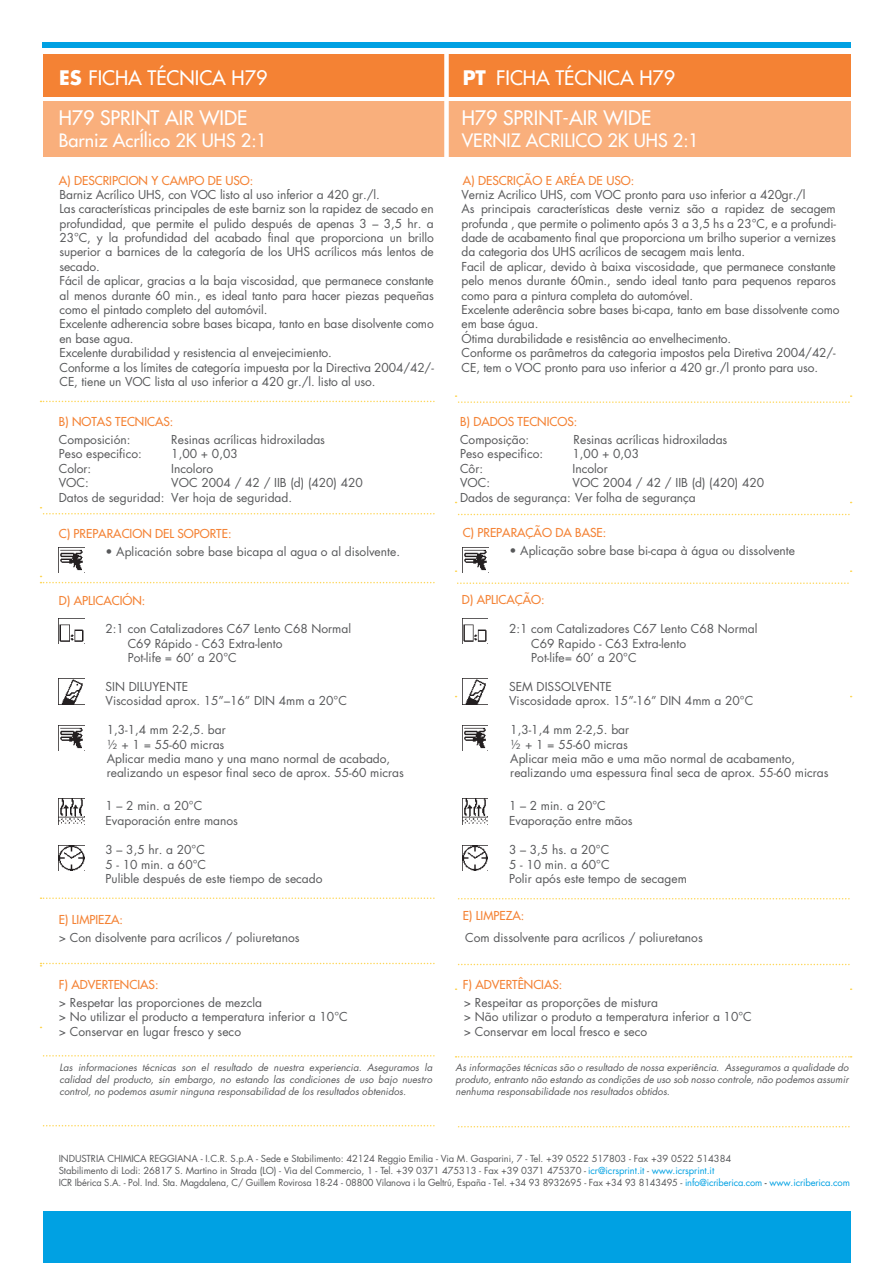
<style>
.page{position:relative;width:893px;height:1263px;background:#fff}
.page>*{position:absolute;margin:0;border:0;box-sizing:border-box;transform-origin:0 0}
.t1{font:19.5px/40.2px "Futura";color:#fff}
.t2{font:18px "Futura";color:#fff}
.t3{font:12px/14.4px "Futura";letter-spacing:-.01em;color:#57585a}
.t4{font:12px "Futura";color:#f48234}
.t5{font:italic 9.75px/11.7px "Futura";color:#57585a;text-align:justify}
.t6{font:9.45px/12px "Futura";letter-spacing:-.01em;color:#57585a}
.s1{font-weight:700}
.s2{color:#00a1e3}
.s3{color:#231f20}
</style>
<div class="page">
<div style="left:43px;top:54px;width:808px;height:43px;background:#f48234"></div>
<div style="left:43px;top:101px;width:808px;height:56px;background:#f9af7c"></div>
<div style="left:444px;top:39px;width:5px;height:1157px;background:#fff"></div>
<div style="left:43px;top:43px;width:808px;height:5px;background:#00a1e3"></div>
<div style="left:43px;top:1212px;width:808px;height:51px;background:#00a1e3"></div>
<svg style="left:456px;top:395px;width:396px;height:8px"></svg>
<svg style="left:459px;top:514px;width:390px;height:1px"></svg>
<svg style="left:459px;top:898px;width:390px;height:1px"></svg>
<svg style="left:459px;top:964px;width:390px;height:1px"></svg>
<svg style="left:456px;top:1056px;width:396px;height:1px"></svg>
<svg style="left:459px;top:1126px;width:390px;height:1px"></svg>
<img style="left:59px;top:547px;width:25px;height:24px">
<img style="left:59px;top:618px;width:25px;height:24px">
<img style="left:61px;top:679px;width:22px;height:25px">
<img style="left:59px;top:725px;width:25px;height:24px">
<img style="left:59px;top:799px;width:25px;height:25px">
<img style="left:59px;top:845px;width:25px;height:26px">
<img style="left:463px;top:547px;width:25px;height:24px">
<svg style="left:458px;top:582px;width:390px;height:2px"></svg>
<svg style="left:41px;top:401px;width:393px;height:1px"></svg>
<svg style="left:41px;top:507px;width:393px;height:7px"></svg>
<svg style="left:41px;top:576px;width:393px;height:7px"></svg>
<svg style="left:41px;top:897px;width:393px;height:2px"></svg>
<svg style="left:44px;top:1055px;width:390px;height:1px"></svg>
<svg style="left:41px;top:963px;width:393px;height:3px"></svg>
<svg style="left:44px;top:1125px;width:390px;height:1px"></svg>
<img style="left:462px;top:618px;width:26px;height:25px">
<img style="left:462px;top:679px;width:24px;height:25px">
<img style="left:462px;top:725px;width:26px;height:25px">
<img style="left:462px;top:799px;width:26px;height:25px">
<img style="left:462px;top:845px;width:26px;height:26px">
<h1 class="t1" style="left:59px;top:57px;width:210px"><span class="s1">ES</span> FICHA TÉCNICA H79<br>H79 SPRINT AIR WIDE</h1>
<h2 class="t2" style="left:59px;top:128px;width:210px">Barniz AcrÍlico 2K UHS 2:1</h2>
<h1 class="t1" style="left:463px;top:57px;width:214px"><span class="s1">PT</span> FICHA TÉCNICA H79</h1>
<h1 class="t1" style="left:462px;top:97px;width:191px">H79 SPRINT-AIR WIDE</h1>
<h2 class="t2" style="left:462px;top:128px;width:239px">VERNIZ ACRILICO 2K UHS 2:1</h2>
<p class="t4" style="left:463px;top:173px;width:173px">A) DESCRIÇÃO E ARÉA DE USO:</p>
<p class="t4" style="left:59px;top:173px;width:196px">A) DESCRIPCION Y CAMPO DE USO:</p>
<p class="t3" style="left:60px;top:187px;width:376px">Barniz Acrílico UHS, con VOC listo al uso inferior a 420 gr./l.<br>Las características principales de este barniz son la rapidez de secado en profundidad, que permite el pulido después de apenas 3 – 3,5 hr. a 23°C, y la profundidad del acabado final que proporciona un brillo superior a barnices de la categoría de los UHS acrílicos más lentos de secado.<br>Fácil de aplicar, gracias a la baja viscosidad, que permanece constante al menos durante 60 min., es ideal tanto para hacer piezas pequeñas como el pintado completo del automóvil.<br>Excelente adherencia sobre bases bicapa, tanto en base disolvente como en base agua.<br>Excelente durabilidad y resistencia al envejecimiento.<br>Conforme a los límites de categoría impuesta por la Directiva 2004/42/- CE, tiene un VOC lista al uso inferior a 420 gr./l. listo al uso.</p>
<p class="t3" style="left:462px;top:187px;width:379px">Verniz Acrilico UHS, com VOC pronto para uso inferior a 420gr./l<br>As principais características deste verniz são a rapidez de secagem profunda , que permite o polimento após 3 a 3,5 hs a 23°C, e a profundi&shy;dade de acabamento final que proporciona um brilho superior a vernizes da categoria dos UHS acrílicos de secagem mais lenta.<br>Facil de aplicar, devido à baixa viscosidade, que permanece constante pelo menos durante 60min., sendo ideal tanto para pequenos reparos como para a pintura completa do automóvel.<br>Excelente aderência sobre bases bi-capa, tanto em base dissolvente como em base água.<br>Ótima durabilidade e resistência ao envelhecimento.<br>Conforme os parâmetros da categoria impostos pela Diretiva 2004/42/- CE, tem o VOC pronto para uso inferior a 420 gr./l pronto para uso.</p>
<p class="t4" style="left:59px;top:413px;width:116px">B) NOTAS TECNICAS:</p>
<p class="t3" style="left:59px;top:432px;width:73px">Composición:</p>
<p class="t3" style="left:171px;top:432px;width:155px">Resinas acrílicas hidroxiladas</p>
<p class="t3" style="left:59px;top:447px;width:85px">Peso especifico:</p>
<p class="t3" style="left:171px;top:447px;width:68px">1,00 + 0,03</p>
<p class="t3" style="left:59px;top:461px;width:34px">Color:</p>
<p class="t3" style="left:171px;top:461px;width:43px">Incoloro</p>
<p class="t3" style="left:59px;top:475px;width:32px">VOC:</p>
<p class="t3" style="left:59px;top:475px;width:306px;text-indent:112px">VOC 2004 / 42 / IIB (d) (420) 420<br>Datos de seguridad: Ver hoja de seguridad.</p>
<p class="t4" style="left:59px;top:526px;width:174px">C) PREPARACION DEL SOPORTE:</p>
<p class="t3" style="left:106px;top:544px;width:296px">• Aplicación sobre base bicapa al agua o al disolvente.</p>
<p class="t4" style="left:59px;top:592px;width:88px">D) APLICACIÓN:</p>
<p class="t3" style="left:128px;top:621px;width:225px;text-indent:-22px">2:1 con Catalizadores C67 Lento C68 Normal<br>C69 Rápido - C63 Extra-lento<br>Pot-life = 60’ a 20°C</p>
<p class="t3" style="left:106px;top:679px;width:243px">SIN DILUYENTE<br>Viscosidad aprox. 15”–16” DIN 4mm a 20°C</p>
<p class="t3" style="left:107px;top:722px;width:299px">1,3-1,4 mm 2-2,5. bar<br>½ + 1 = 55-60 micras<br>Aplicar media mano y una mano normal de acabado, realizando un espesor final seco de aprox. 55-60 micras</p>
<p class="t4" style="left:460px;top:413px;width:119px">B) DADOS TECNICOS:</p>
<p class="t3" style="left:460px;top:432px;width:71px">Composição:</p>
<p class="t3" style="left:574px;top:432px;width:155px">Resinas acrílicas hidroxiladas</p>
<p class="t3" style="left:460px;top:447px;width:85px">Peso especifico:</p>
<p class="t3" style="left:573px;top:447px;width:68px">1,00 + 0,03</p>
<p class="t3" style="left:460px;top:461px;width:25px">Côr:</p>
<p class="t3" style="left:573px;top:461px;width:37px">Incolor</p>
<p class="t3" style="left:460px;top:475px;width:32px">VOC:</p>
<p class="t3" style="left:460px;top:475px;width:306px;text-indent:112px">VOC 2004 / 42 / IIB (d) (420) 420<br>Dados de segurança: Ver folha de segurança</p>
<p class="t4" style="left:463px;top:525px;width:145px">C) PREPARAÇÃO DA BASE:</p>
<p class="t3" style="left:509px;top:543px;width:287px">• Aplicação sobre base bi-capa à água ou dissolvente</p>
<p class="t4" style="left:462px;top:592px;width:84px">D) APLICAÇÃO:</p>
<p class="t3" style="left:531px;top:621px;width:228px;text-indent:-22px">2:1 com Catalizadores C67 Lento C68 Normal<br>C69 Rapido - C63 Extra-lento<br>Pot-life= 60’ a 20°C</p>
<p class="t3" style="left:509px;top:679px;width:246px">SEM DISSOLVENTE<br>Viscosidade aprox. 15”-16” DIN 4mm a 20°C</p>
<p class="t3" style="left:510px;top:722px;width:320px">1,3-1,4 mm 2-2,5. bar<br>½ + 1 = 55-60 micras<br>Aplicar meia mão e uma mão normal de acabamento, realizando uma espessura final seca de aprox. 55-60 micras</p>
<p class="t3" style="left:106px;top:798px;width:134px">1 – 2 min. a 20°C<br>Evaporación entre manos</p>
<p class="t3" style="left:106px;top:842px;width:219px">3 – 3,5 hr. a 20°C<br>5 - 10 min. a 60°C<br>Pulible después de este tiempo de secado</p>
<p class="t4" style="left:59px;top:912px;width:66px">E) LIMPIEZA:</p>
<p class="t3" style="left:59px;top:930px;width:242px">&gt; Con disolvente para acrílicos / poliuretanos</p>
<p class="t3" style="left:465px;top:930px;width:239px">Com dissolvente para acrílicos / poliuretanos</p>
<p class="t3" style="left:509px;top:798px;width:125px">1 – 2 min. a 20°C<br>Evaporação entre mãos</p>
<p class="t3" style="left:509px;top:842px;width:179px">3 – 3,5 hs. a 20°C<br>5 - 10 min. a 60°C<br>Polir após este tempo de secagem</p>
<p class="t4" style="left:463px;top:908px;width:63px">E) LIMPEZA:</p>
<p class="t4" style="left:463px;top:977px;width:101px">F) ADVERTÊNCIAS:</p>
<p class="t4" style="left:59px;top:977px;width:101px">F) ADVERTENCIAS:</p>
<p class="t3" style="left:59px;top:995px;width:291px">&gt; Respetar las proporciones de mezcla<br>&gt; No utilizar el producto a temperatura inferior a 10°C &gt; Conservar en lugar fresco y seco</p>
<p class="t3" style="left:464px;top:995px;width:290px">&gt; Respeitar as proporções de mistura<br>&gt; Não utilizar o produto a temperatura inferior a 10°C &gt; Conservar em local fresco e seco</p>
<p class="t5" style="left:60px;top:1062px;width:374px">Las informaciones técnicas son el resultado de nuestra experiencia. Aseguramos la calidad del producto, sin embargo, no estando las condiciones de uso bajo nuestro control, no podemos asumir ninguna responsabilidad de los resultados obtenidos.</p>
<p class="t5" style="left:456px;top:1062px;width:395px">As informações técnicas são o resultado de nossa experiência. Asseguramos a qualidade do produto, entranto não estando as condições de uso sob nosso controle, não podemos assumir nenhuma responsabilidade nos resultados obtidos.</p>
<p class="t6" style="left:59px;top:1152px;width:793px">INDUSTRIA CHIMICA REGGIANA - I.C.R. S.p.A - Sede e Stabilimento: 42124 Reggio Emilia - Via M. Gasparini, 7 - Tel. +39 0522 517803 - Fax +39 0522 514384<br>Stabilimento di Lodi: 26817 S. Martino in Strada (LO) - Via del Commercio, 1 - Tel. +39 0371 475313 - Fax +39 0371 475370 - <span class="s2">icr@icrsprint.it</span> - <span class="s2">www.icrsprint.it<br></span>ICR Ibérica S.A. - Pol. Ind. Sta. Magdalena, C/ Guillem Rovirosa 18-24 - 08800 Vilanova i la Geltrú, España - Tel. +34 93 8932695 - Fax +34 93 8143495 - <span class="s2">info@icriberica.com</span> <span class="s3">-</span> <span class="s2">www.icriberica.com</span></p>
</div>
